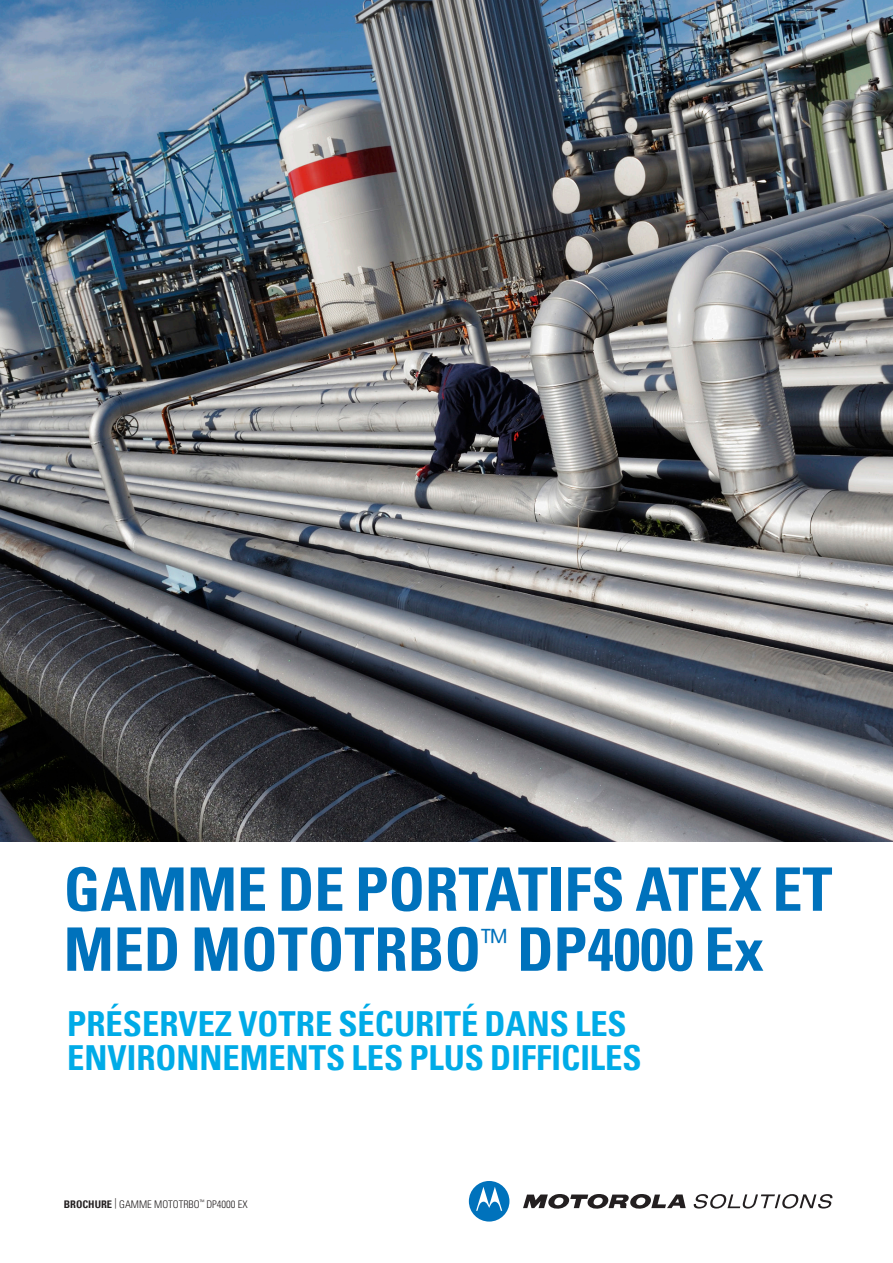
<style>
.page{position:relative;width:893px;height:1263px;background:#fff}
.page>*{position:absolute;margin:0;border:0;box-sizing:border-box;transform-origin:0 0}
.t1{font:700 condensed 60px/60px "Univers LT";color:#0072bc}
.t2{font:700 condensed 34.5px/34.5px "Univers LT";color:#00abe7}
.t3{font:300 condensed 10.5px "Univers";color:#231f20}
.s1{font-family:"Univers LT";font-weight:700}
</style>
<div class="page">
<img style="left:0;top:0;width:893px;height:842px">
<svg style="left:523px;top:1194px;width:163px;height:15px"></svg>
<svg style="left:469px;top:1181px;width:40px;height:40px"></svg>
<svg style="left:694px;top:1194px;width:138px;height:14px"></svg>
<p class="t1" style="left:64px;top:859px;width:770px">GAMME DE PORTATIFS ATEX ET<br>MED MOTOTRBO<sup>™</sup> DP4000 Ex</p>
<p class="t2" style="left:67px;top:1006px;width:576px">PRÉSERVEZ VOTRE SÉCURITÉ DANS LES<br>ENVIRONNEMENTS LES PLUS DIFFICILES</p>
<p class="t3" style="left:64px;top:1197px;width:186px"><span class="s1">BROCHURE</span> | GAMME MOTOTRBO<sup>™</sup> DP4000 EX</p>
</div>
